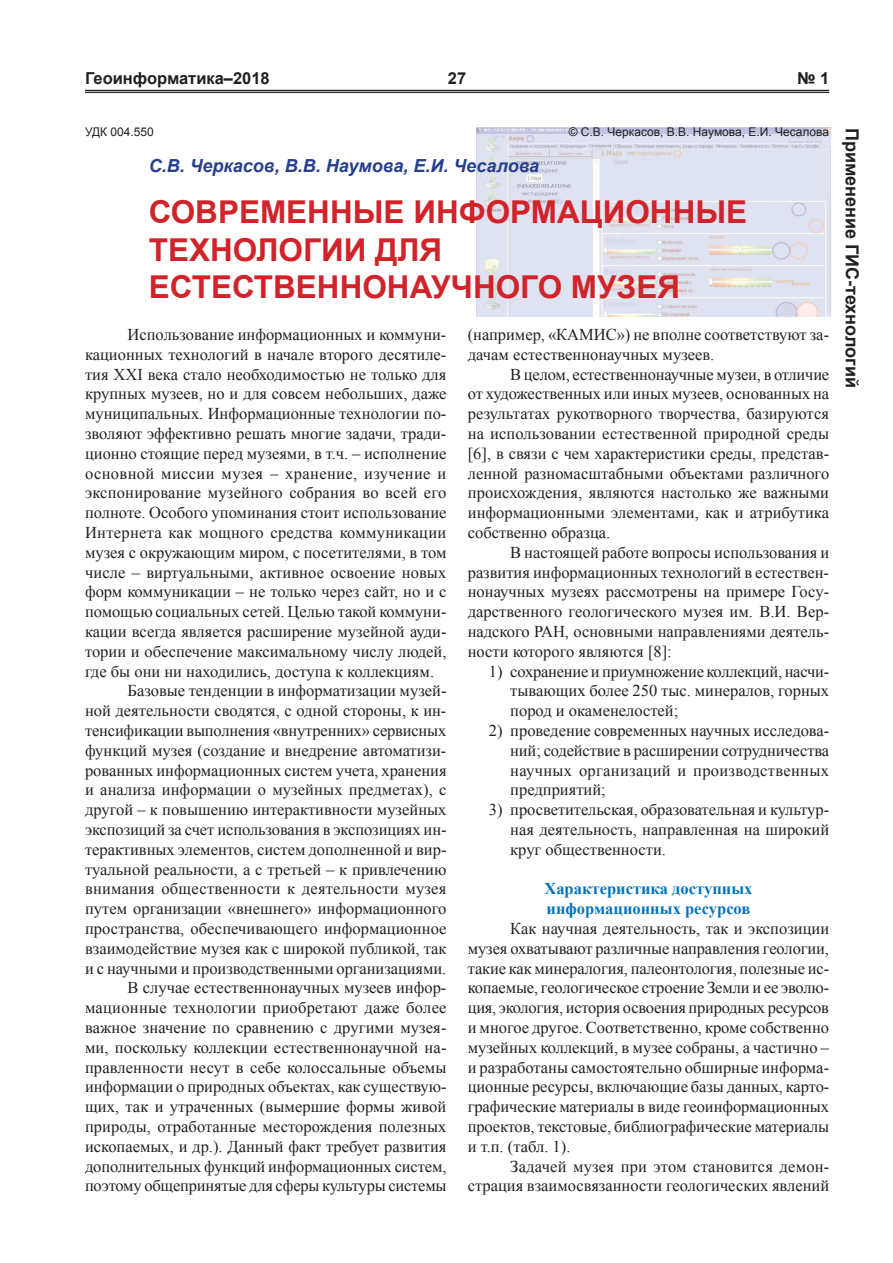
<style>
.page{position:relative;width:893px;height:1263px;background:#fff}
.page>*{position:absolute;margin:0;border:0;box-sizing:border-box;transform-origin:0 0}
.t1{font:700 31.5px/37.8px "Arial";color:#d1232a}
.t2{font:italic 700 18px "Arial";color:#253f8e}
.t3{font:700 18px "Arial";color:#231f20}
.t4{font:16.5px/19.8px "Times New Roman";color:#231f20;text-align:justify}
.t5{font:700 16.5px/19.8px "Times New Roman";color:#0073bd}
.t6{font:16.5px "Times New Roman";letter-spacing:.02em;color:#231f20}
.t7{font:700 16.5px "Arial";color:#231f20}
.t8{font:12px "Arial";color:#231f20}
</style>
<div class="page">
<hr style="left:85px;top:90px;width:744px;height:1px;background:#231f20">
<hr style="left:85px;top:92px;width:744px;height:1px;background:#231f20">
<img style="left:476px;top:128px;width:356px;height:188px">
<p class="t7" style="left:85px;top:68px;width:186px">Геоинформатика–2018</p>
<p class="t7" style="left:448px;top:68px;width:20px">27</p>
<p class="t7" style="left:797px;top:68px;width:34px">№ 1</p>
<p class="t8" style="left:85px;top:124px;width:70px">УДК 004.550</p>
<p class="t8" style="left:569px;top:124px;width:262px">© С.В. Черкасов, В.В. Наумова, Е.И. Чесалова</p>
<p class="t2" style="left:149px;top:154px;width:392px">С.В. Черкасов, В.В. Наумова, Е.И. Чесалова</p>
<h1 class="t1" style="left:149px;top:194px;width:600px">СОВРЕМЕННЫЕ ИНФОРМАЦИОННЫЕ<br>ТЕХНОЛОГИИ ДЛЯ<br>ЕСТЕСТВЕННОНАУЧНОГО МУЗЕЯ</h1>
<p class="t4" style="left:128px;top:324px;width:320px">Использование информационных и коммуни-</p>
<p class="t4" style="left:85px;top:344px;width:363px">кационных технологий в начале второго десятиле-</p>
<p class="t4" style="left:85px;top:364px;width:363px">тия XXI века стало необходимостью не только для</p>
<p class="t4" style="left:85px;top:384px;width:363px">крупных музеев, но и для совсем небольших, даже</p>
<p class="t4" style="left:85px;top:403px;width:363px">муниципальных. Информационные технологии по-</p>
<p class="t4" style="left:85px;top:423px;width:363px">зволяют эффективно решать многие задачи, тради-</p>
<p class="t4" style="left:85px;top:443px;width:363px">ционно стоящие перед музеями, в т.ч. – исполнение</p>
<p class="t6" style="left:85px;top:462px;width:363px">основной миссии музея – хранение, изучение и</p>
<p class="t4" style="left:85px;top:483px;width:363px">экспонирование музейного собрания во всей его</p>
<p class="t4" style="left:85px;top:502px;width:363px">полноте. Особого упоминания стоит использование</p>
<p class="t4" style="left:85px;top:522px;width:363px">Интернета как мощного средства коммуникации</p>
<p class="t4" style="left:85px;top:542px;width:363px">музея с окружающим миром, с посетителями, в том</p>
<p class="t4" style="left:85px;top:562px;width:363px">числе – виртуальными, активное освоение новых</p>
<p class="t4" style="left:85px;top:582px;width:363px">форм коммуникации – не только через сайт, но и с</p>
<p class="t4" style="left:85px;top:601px;width:363px">помощью социальных сетей. Целью такой коммуни-</p>
<p class="t4" style="left:85px;top:621px;width:363px">кации всегда является расширение музейной ауди-</p>
<p class="t4" style="left:85px;top:641px;width:363px">тории и обеспечение максимальному числу людей,</p>
<p class="t4" style="left:85px;top:661px;width:351px">где бы они ни находились, доступа к коллекциям.</p>
<p class="t4" style="left:128px;top:681px;width:320px">Базовые тенденции в информатизации музей-</p>
<p class="t4" style="left:85px;top:700px;width:363px">ной деятельности сводятся, с одной стороны, к ин-</p>
<p class="t4" style="left:85px;top:720px;width:363px">тенсификации выполнения «внутренних» сервисных</p>
<p class="t4" style="left:85px;top:740px;width:363px">функций музея (создание и внедрение автоматизи-</p>
<p class="t4" style="left:85px;top:760px;width:363px">рованных информационных систем учета, хранения</p>
<p class="t4" style="left:85px;top:780px;width:363px">и анализа информации о музейных предметах), с</p>
<p class="t4" style="left:85px;top:799px;width:363px">другой – к повышению интерактивности музейных</p>
<p class="t4" style="left:85px;top:819px;width:363px">экспозиций за счет использования в экспозициях ин-</p>
<p class="t4" style="left:85px;top:839px;width:363px">терактивных элементов, систем дополненной и вир-</p>
<p class="t4" style="left:85px;top:859px;width:363px">туальной реальности, а с третьей – к привлечению</p>
<p class="t4" style="left:85px;top:879px;width:363px">внимания общественности к деятельности музея</p>
<p class="t4" style="left:85px;top:898px;width:363px">путем организации «внешнего» информационного</p>
<p class="t4" style="left:85px;top:918px;width:363px">пространства, обеспечивающего информационное</p>
<p class="t4" style="left:85px;top:938px;width:363px">взаимодействие музея как с широкой публикой, так</p>
<p class="t4" style="left:85px;top:958px;width:363px">и с научными и производственными организациями.</p>
<p class="t4" style="left:128px;top:978px;width:320px">В случае естественнонаучных музеев инфор-</p>
<p class="t4" style="left:85px;top:997px;width:363px">мационные технологии приобретают даже более</p>
<p class="t4" style="left:85px;top:1017px;width:363px">важное значение по сравнению с другими музея-</p>
<p class="t4" style="left:85px;top:1037px;width:363px">ми, поскольку коллекции естественнонаучной на-</p>
<p class="t4" style="left:85px;top:1057px;width:363px">правленности несут в себе колоссальные объемы</p>
<p class="t4" style="left:85px;top:1077px;width:363px">информации о природных объектах, как существую-</p>
<p class="t4" style="left:85px;top:1096px;width:363px">щих, так и утраченных (вымершие формы живой</p>
<p class="t4" style="left:85px;top:1116px;width:363px">природы, отработанные месторождения полезных</p>
<p class="t4" style="left:85px;top:1136px;width:363px">ископаемых, и др.). Данный факт требует развития</p>
<p class="t4" style="left:85px;top:1156px;width:363px">дополнительных функций информационных систем,</p>
<p class="t4" style="left:85px;top:1176px;width:363px">поэтому общепринятые для сферы культуры системы</p>
<p class="t4" style="left:468px;top:324px;width:363px">(например, «КАМИС») не вполне соответствуют за&shy;дачам естественнонаучных музеев.</p>
<p class="t4" style="left:468px;top:364px;width:363px;text-indent:43px">В целом, естественнонаучные музеи, в отличие от художественных или иных музеев, основанных на результатах рукотворного творчества, базируются на использовании естественной природной среды [6], в связи с чем характеристики среды, представ&shy;ленной разномасштабными объектами различного происхождения, являются настолько же важными информационными элементами, как и атрибутика собственно образца.</p>
<p class="t4" style="left:468px;top:542px;width:363px;text-indent:43px">В настоящей работе вопросы использования и развития информационных технологий в естествен&shy;нонаучных музеях рассмотрены на примере Госу&shy;дарственного геологического музея им. В.И. Вер&shy;надского РАН, основными направлениями деятель&shy;ности которого являются [8]:</p>
<p class="t4" style="left:510px;top:661px;width:320px;text-indent:-21px">1) сохранение и приумножение коллекций, насчи&shy;тывающих более 250 тыс. минералов, горных пород и окаменелостей;</p>
<p class="t4" style="left:510px;top:720px;width:320px;text-indent:-21px">2) проведение современных научных исследова&shy;ний; содействие в расширении сотрудничества научных организаций и производственных предприятий;</p>
<p class="t4" style="left:510px;top:799px;width:320px;text-indent:-21px">3) просветительская, образовательная и культур&shy;ная деятельность, направленная на широкий круг общественности.</p>
<p class="t5" style="left:544px;top:878px;width:209px">Характеристика доступных информационных ресурсов</p>
<p class="t4" style="left:468px;top:918px;width:363px;text-indent:43px">Как научная деятельность, так и экспозиции музея охватывают различные направления геологии, такие как минералогия, палеонтология, полезные ис&shy;копаемые, геологическое строение Земли и ее эволю&shy;ция, экология, история освоения природных ресурсов и многое другое. Соответственно, кроме собственно музейных коллекций, в музее собраны, а частично – и разработаны самостоятельно обширные информа&shy;ционные ресурсы, включающие базы данных, карто&shy;графические материалы в виде геоинформационных проектов, текстовые, библиографические материалы и т.п. (табл. 1).</p>
<p class="t4" style="left:468px;top:1156px;width:363px;text-align:right">Задачей музея при этом становится демон&shy;страция взаимосвязанности геологических явлений</p>
<p class="t3" style="left:864px;top:128px;width:262px;rotate:90deg">Применение ГИС-технологий</p>
</div>
